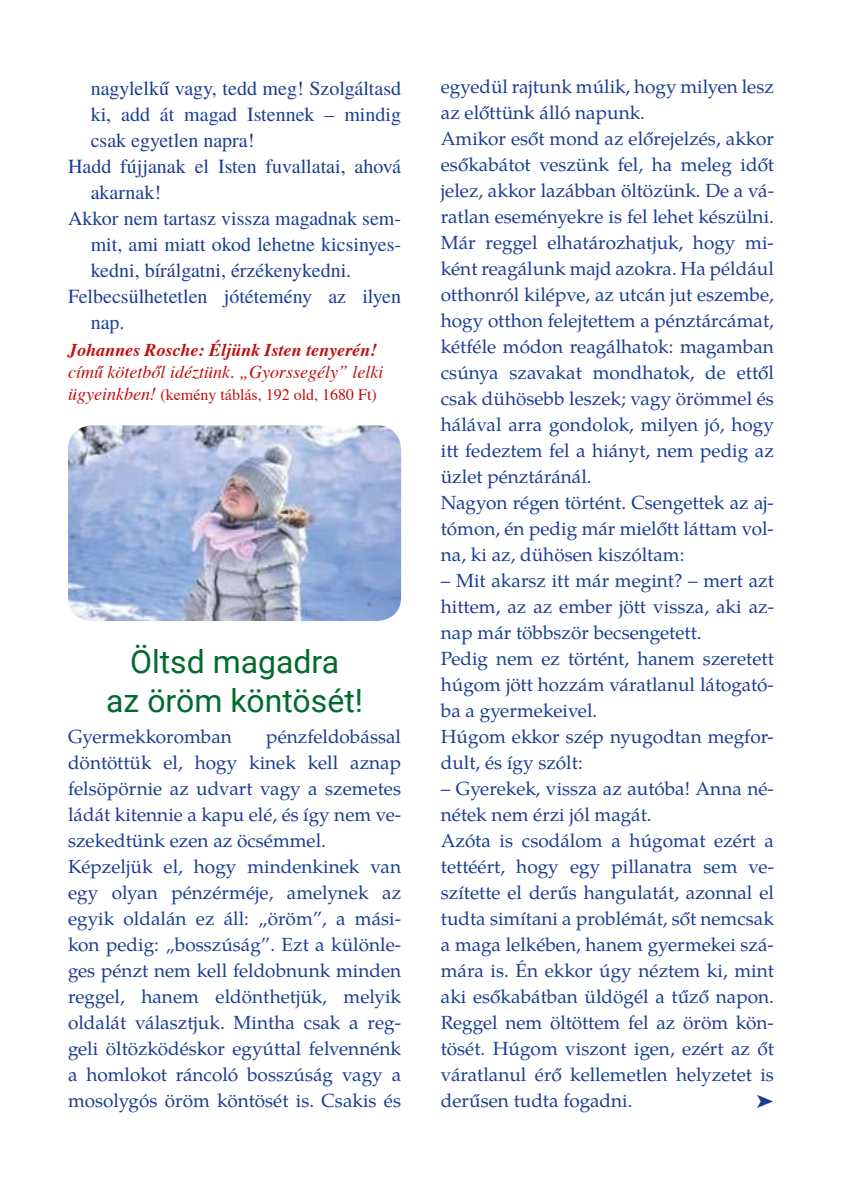
<style>
.page{position:relative;width:842px;height:1191px;background:#fff}
.page>*{position:absolute;margin:0;border:0;box-sizing:border-box;transform-origin:0 0}
.t1{font:32px/38.4px "Roboto";color:#006b2c;text-align:center}
.t2{font:20px "Te X Gyre Termes";color:#1b3e92}
.t3{font:19px/26px "Te X Gyre Pagella";color:#1b3e92}
.t4{font:italic 18px "Times";color:#c00d0d}
.t5{font:italic 700 18px "Times";color:#c00d0d}
.t6{font:16px "Times";color:#c00d0d}
.s1{font-style:italic;font-size:18px}
</style>
<div class="page">
<img style="left:68px;top:425px;width:333px;height:196px">
<p class="t2" style="left:91px;top:78px;width:312px">nagylelkű vagy, tedd meg! Szolgáltasd</p>
<p class="t2" style="left:91px;top:104px;width:312px">ki, add át magad Istennek – mindig</p>
<p class="t2" style="left:91px;top:130px;width:165px">csak egyetlen napra!</p>
<p class="t2" style="left:68px;top:156px;width:335px">Hadd fújjanak el Isten fuvallatai, ahová</p>
<p class="t2" style="left:91px;top:182px;width:72px">akarnak!</p>
<p class="t2" style="left:68px;top:208px;width:335px">Akkor nem tartasz vissza magadnak sem-</p>
<p class="t2" style="left:91px;top:234px;width:312px">mit, ami miatt okod lehetne kicsinyes-</p>
<p class="t2" style="left:91px;top:260px;width:262px">kedni, bírálgatni, érzékenykedni.</p>
<p class="t2" style="left:68px;top:286px;width:335px">Felbecsülhetetlen jótétemény az ilyen</p>
<p class="t2" style="left:91px;top:312px;width:35px">nap.</p>
<p class="t5" style="left:68px;top:333px;width:311px">Johannes Rosche: Éljünk Isten tenyerén!</p>
<p class="t4" style="left:68px;top:356px;width:317px">című kötetből idéztünk. „Gyorssegély” lelki</p>
<p class="t6" style="left:68px;top:389px;width:310px"><span class="s1">ügyeinkben!</span> (kemény táblás, 192 old, 1680 Ft)</p>
<h1 class="t1" style="left:106px;top:645px;width:258px">Öltsd magadra<br>az öröm köntösét!</h1>
<p class="t3" style="left:68px;top:724px;width:165px">Gyermekkoromban</p>
<p class="t3" style="left:68px;top:724px;width:335px;text-indent:198px">pénzfeldobással döntöttük el, hogy kinek kell aznap felsöpörnie az udvart vagy a szemetes ládát kitennie a kapu elé, és így nem ve&shy;szekedtünk ezen az öcsémmel.<br>Képzeljük el, hogy mindenkinek van egy olyan pénzérméje, amelynek az egyik oldalán ez áll: „öröm”, a mási&shy;kon pedig: „bosszúság”. Ezt a különle&shy;ges pénzt nem kell feldobnunk minden reggel, hanem eldönthetjük, melyik oldalát választjuk. Mintha csak a reg&shy;geli öltözködéskor egyúttal felvennénk a homlokot ráncoló bosszúság vagy a mosolygós öröm köntösét is. Csakis és</p>
<p class="t3" style="left:441px;top:74px;width:335px">egyedül rajtunk múlik, hogy milyen lesz az előttünk álló napunk.<br>Amikor esőt mond az előrejelzés, akkor esőkabátot veszünk fel, ha meleg időt jelez, akkor lazábban öltözünk. De a vá&shy;ratlan eseményekre is fel lehet készülni.<br>Már reggel elhatározhatjuk, hogy mi&shy;ként reagálunk majd azokra. Ha például otthonról kilépve, az utcán jut eszembe, hogy otthon felejtettem a pénztárcámat, kétféle módon reagálhatok: magamban csúnya szavakat mondhatok, de ettől csak dühösebb leszek; vagy örömmel és hálával arra gondolok, milyen jó, hogy itt fedeztem fel a hiányt, nem pedig az üzlet pénztáránál.<br>Nagyon régen történt. Csengettek az aj&shy;tómon, én pedig már mielőtt láttam vol&shy;na, ki az, dühösen kiszóltam:</p>
<p class="t3" style="left:441px;top:568px;width:335px">– Mit akarsz itt már megint? – mert azt hittem, az az ember jött vissza, aki az&shy;nap már többször becsengetett.<br>Pedig nem ez történt, hanem szeretett húgom jött hozzám váratlanul látogató&shy;ba a gyermekeivel.<br>Húgom ekkor szép nyugodtan megfor&shy;dult, és így szólt:</p>
<p class="t3" style="left:441px;top:776px;width:335px">– Gyerekek, vissza az autóba! Anna né&shy;nétek nem érzi jól magát.<br>Azóta is csodálom a húgomat ezért a tettéért, hogy egy pillanatra sem ve&shy;szítette el derűs hangulatát, azonnal el tudta simítani a problémát, sőt nemcsak a maga lelkében, hanem gyermekei szá&shy;mára is. Én ekkor úgy néztem ki, mint aki esőkabátban üldögél a tűző napon.<br>Reggel nem öltöttem fel az öröm kön&shy;tösét. Húgom viszont igen, ezért az őt váratlanul érő kellemetlen helyzetet is derűsen tudta fogadni.</p>
</div>
